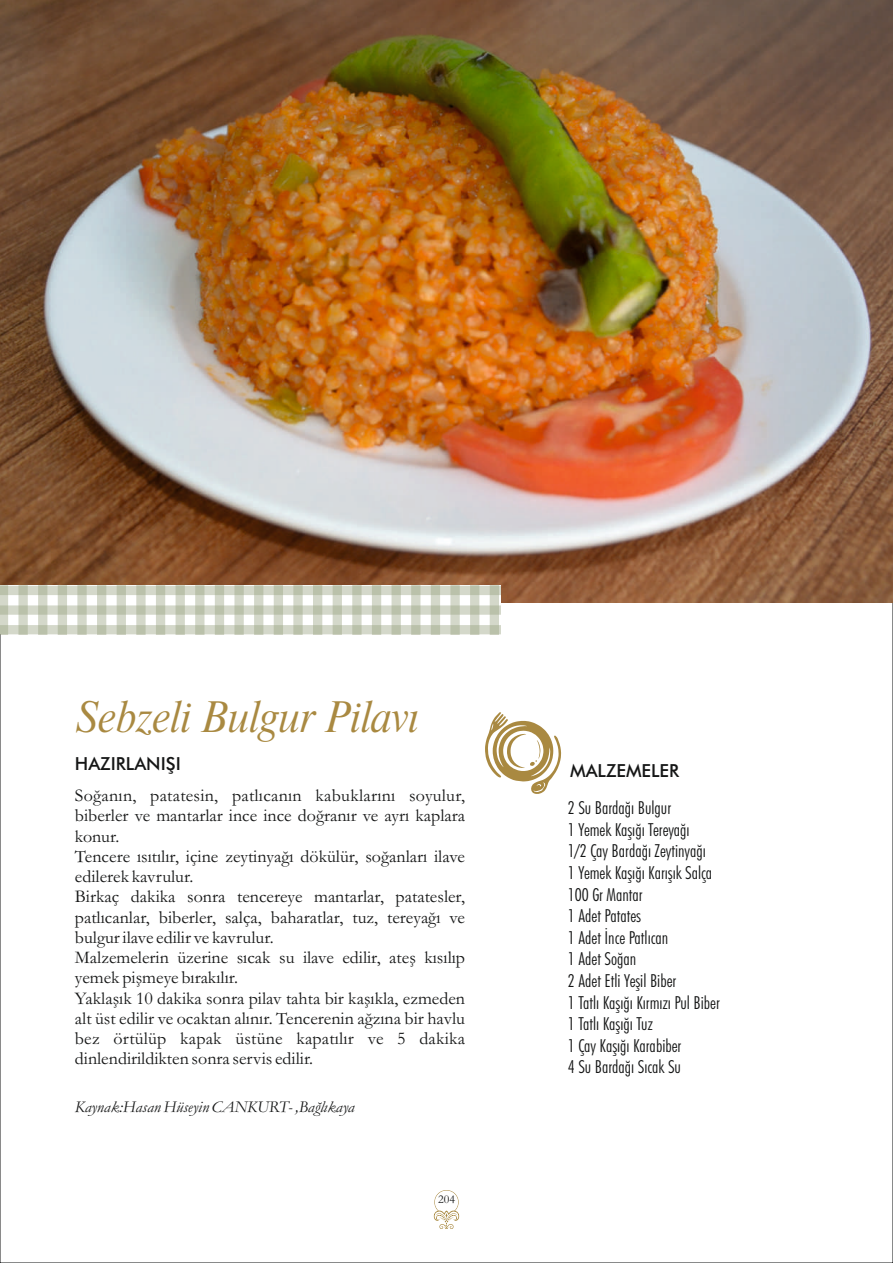
<style>
.page{position:relative;width:893px;height:1263px;background:#fff}
.page>*{position:absolute;margin:0;border:0;box-sizing:border-box;transform-origin:0 0}
.t1{font:42px "Dutch 801 BT Italic Headline";color:#a98941}
.t2{font:18px/20.2px "Garamond";color:#151616}
.t3{font:300 condensed 18px/21.6px "Futura BT";color:#151616}
.t4{font:500 18px "Futura BT";color:#151616}
.t5{font:italic 16.5px "Garamond";color:#151616}
.t6{font:12px "Garamond";color:#151616}
</style>
<div class="page">
<img style="left:0;top:0;width:893px;height:602px">
<svg style="left:434px;top:1190px;width:25px;height:39px"></svg>
<svg style="left:485px;top:712px;width:76px;height:82px"></svg>
<svg style="left:0;top:585px;width:500px;height:49px"></svg>
<h1 class="t1" style="left:77px;top:700px;width:345px">Sebzeli Bulgur Pilavı</h1>
<p class="t4" style="left:75px;top:756px;width:107px">HAZIRLANIŞI</p>
<p class="t4" style="left:570px;top:763px;width:111px">MALZEMELER</p>
<p class="t2" style="left:75px;top:787px;width:392px">Soğanın, patatesin, patlıcanın kabuklarını soyulur, biberler ve mantarlar ince ince doğranır ve ayrı kaplara konur.<br>Tencere ısıtılır, içine zeytinyağı dökülür, soğanları ilave edilerek kavrulur.<br>Birkaç dakika sonra tencereye mantarlar, patatesler, patlıcanlar, biberler, salça, baharatlar, tuz, tereyağı ve bulgur ilave edilir ve kavrulur.<br>Malzemelerin üzerine sıcak su ilave edilir, ateş kısılıp yemek pişmeye bırakılır.<br>Yaklaşık 10 dakika sonra pilav tahta bir kaşıkla, ezmeden alt üst edilir ve ocaktan alınır. Tencerenin ağzına bir havlu bez örtülüp kapak üstüne kapatılır ve 5 dakika dinlendirildikten sonra servis edilir.</p>
<p class="t3" style="left:568px;top:799px;width:153px">2 Su Bardağı Bulgur<br>1 Yemek Kaşığı Tereyağı<br>1/2 Çay Bardağı Zeytinyağı<br>1 Yemek Kaşığı Karışık Salça<br>100 Gr Mantar<br>1 Adet Patates<br>1 Adet İnce Patlıcan<br>1 Adet Soğan<br>2 Adet Etli Yeşil Biber<br>1 Tatlı Kaşığı Kırmızı Pul Biber<br>1 Tatlı Kaşığı Tuz<br>1 Çay Kaşığı Karabiber<br>4 Su Bardağı Sıcak Su</p>
<p class="t5" style="left:75px;top:1101px;width:281px">Kaynak:Hasan Hüseyin CANKURT- ,Bağlıkaya</p>
<p class="t6" style="left:438px;top:1195px;width:18px">204</p>
</div>
